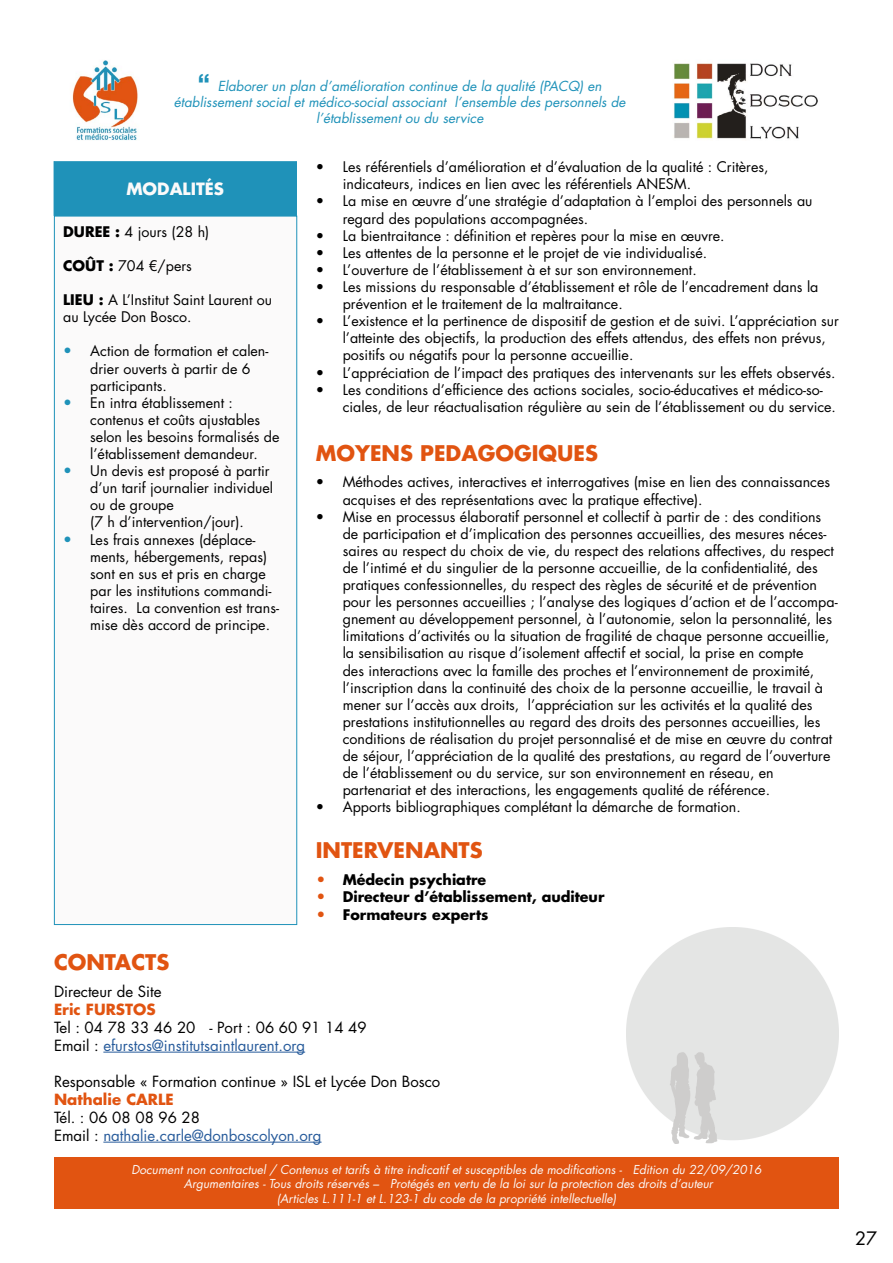
<style>
.page{position:relative;width:893px;height:1263px;background:#fff}
.page>*{position:absolute;margin:0;border:0;box-sizing:border-box;transform-origin:0 0}
.t1{font:700 21px "Futura Std";color:#e15411}
.t2{font:18px "Futura Std";color:#000}
.t3{font:700 16.5px "Futura Std";color:#fbfafa}
.t4{font:15px/18px "Futura Std";color:#000}
.t5{font:15px/18px "Futura Std";color:#275b9b}
.t6{font:700 15px "Futura Std";color:#e15411}
.t7{font:14.25px/17.1px "Futura Std";color:#000}
.t8{font:700 14.25px "Futura Std";color:#000}
.t9{font:italic 13.5px/16.2px "Futura Std";color:#1f92b9;text-align:center}
.t10{font:italic 12px/14.4px "Futura Std";color:#fbfafa;text-align:center}
.s1{font-family:"Helvetica Neue LT Pro";font-weight:800;font-style:normal;font-size:24px}
.s2{font-weight:700}
.s3{font-size:15px;color:#1f92b9}
.s4{font-size:15px;color:#e15411}
.s5{color:#275b9b}
.s6{color:#000}
</style>
<div class="page">
<img style="left:673px;top:63px;width:145px;height:76px">
<img style="left:72px;top:60px;width:66px;height:80px">
<div style="left:54px;top:1157px;width:785px;height:52px;background:#e15411"></div>
<hr style="left:103px;top:1052px;width:202px;height:1px;background:#275b9b">
<hr style="left:103px;top:1142px;width:219px;height:1px;background:#275b9b">
<div style="left:54px;top:162px;width:242px;height:53px;background:#1f92b9"></div>
<div style="left:54px;top:161px;width:243px;height:55px;border:1px solid #1f92b9"></div>
<img style="left:626px;top:927px;width:213px;height:216px">
<div style="left:54px;top:216px;width:243px;height:708px;background:#fbfafa"></div>
<div style="left:54px;top:216px;width:243px;height:709px;border:1px solid #1f92b9"></div>
<p class="t9" style="left:174px;top:78px;width:453px"><span class="s1">‘‘</span> Elaborer un plan d’amélioration continue de la qualité (PACQ) en établissement social et médico-social associant l’ensemble des personnels de l’établissement ou du service</p>
<p class="t3" style="left:126px;top:178px;width:99px">MODALITÉS</p>
<p class="t7" style="left:63px;top:223px;width:148px"><span class="s2">DUREE :</span> 4 jours (28 h)</p>
<p class="t7" style="left:63px;top:257px;width:130px"><span class="s2">COÛT :</span> 704 €/pers</p>
<p class="t7" style="left:63px;top:291px;width:210px"><span class="s2">LIEU :</span> A L’Institut Saint Laurent ou au Lycée Don Bosco.</p>
<p class="t7" style="left:90px;top:343px;width:180px;text-indent:-27px"><span class="s3">•</span> Action de formation et calen&shy;drier ouverts à partir de 6 participants.</p>
<p class="t7" style="left:90px;top:394px;width:191px;text-indent:-27px"><span class="s3">•</span> En intra établissement : contenus et coûts ajustables selon les besoins formalisés de l’établissement demandeur.</p>
<p class="t7" style="left:90px;top:462px;width:184px;text-indent:-27px"><span class="s3">•</span> Un devis est proposé à partir d’un tarif journalier individuel ou de groupe<br>(7 h d’intervention/jour).</p>
<p class="t7" style="left:90px;top:531px;width:190px;text-indent:-27px"><span class="s3">•</span> Les frais annexes (déplace&shy;ments, hébergements, repas) sont en sus et pris en charge par les institutions commandi&shy;taires. La convention est trans&shy;mise dès accord de principe.</p>
<h1 class="t1" style="left:54px;top:948px;width:117px">CONTACTS</h1>
<p class="t7" style="left:343px;top:159px;width:427px;text-indent:-27px">• Les référentiels d’amélioration et d’évaluation de la qualité : Critères, indicateurs, indices en lien avec les référentiels ANESM.</p>
<p class="t7" style="left:343px;top:193px;width:471px;text-indent:-27px">• La mise en œuvre d’une stratégie d’adaptation à l’emploi des personnels au regard des populations accompagnées.</p>
<p class="t7" style="left:316px;top:227px;width:410px">• La bientraitance : définition et repères pour la mise en œuvre.</p>
<p class="t7" style="left:316px;top:244px;width:393px">• Les attentes de la personne et le projet de vie individualisé.</p>
<p class="t7" style="left:316px;top:261px;width:382px">• L’ouverture de l’établissement à et sur son environnement.</p>
<p class="t7" style="left:343px;top:278px;width:477px;text-indent:-27px">• Les missions du responsable d’établissement et rôle de l’encadrement dans la prévention et le traitement de la maltraitance.</p>
<p class="t7" style="left:343px;top:313px;width:498px;text-indent:-27px">• L’existence et la pertinence de dispositif de gestion et de suivi. L’appréciation sur l’atteinte des objectifs, la production des effets attendus, des effets non prévus, positifs ou négatifs pour la personne accueillie.</p>
<p class="t7" style="left:316px;top:364px;width:521px">• L’appréciation de l’impact des pratiques des intervenants sur les effets observés.</p>
<p class="t7" style="left:343px;top:381px;width:495px;text-indent:-27px">• Les conditions d’efficience des actions sociales, socio-éducatives et médico-so&shy;ciales, de leur réactualisation régulière au sein de l’établissement ou du service.</p>
<h1 class="t1" style="left:316px;top:439px;width:284px">MOYENS PEDAGOGIQUES</h1>
<p class="t7" style="left:343px;top:474px;width:489px;text-indent:-27px">• Méthodes actives, interactives et interrogatives (mise en lien des connaissances acquises et des représentations avec la pratique effective).</p>
<p class="t7" style="left:343px;top:508px;width:496px;text-indent:-27px">• Mise en processus élaboratif personnel et collectif à partir de : des conditions de participation et d’implication des personnes accueillies, des mesures néces&shy;saires au respect du choix de vie, du respect des relations affectives, du respect de l’intimé et du singulier de la personne accueillie, de la confidentialité, des pratiques confessionnelles, du respect des règles de sécurité et de prévention pour les personnes accueillies ; l’analyse des logiques d’action et de l’accompa&shy;gnement au développement personnel, à l’autonomie, selon la personnalité, les limitations d’activités ou la situation de fragilité de chaque personne accueillie, la sensibilisation au risque d’isolement affectif et social, la prise en compte<br>des interactions avec la famille des proches et l’environnement de proximité, l’inscription dans la continuité des choix de la personne accueillie, le travail à mener sur l’accès aux droits, l’appréciation sur les activités et la qualité des prestations institutionnelles au regard des droits des personnes accueillies, les conditions de réalisation du projet personnalisé et de mise en œuvre du contrat de séjour, l’appréciation de la qualité des prestations, au regard de l’ouverture de l’établissement ou du service, sur son environnement en réseau, en partenariat et des interactions, les engagements qualité de référence.</p>
<p class="t7" style="left:316px;top:799px;width:426px">• Apports bibliographiques complétant la démarche de formation.</p>
<h1 class="t1" style="left:316px;top:836px;width:168px">INTERVENANTS</h1>
<p class="t8" style="left:316px;top:870px;width:172px"><span class="s4">•</span> Médecin psychiatre</p>
<p class="t8" style="left:316px;top:887px;width:290px"><span class="s4">•</span> Directeur d’établissement, auditeur</p>
<p class="t8" style="left:316px;top:905px;width:174px"><span class="s4">•</span> Formateurs experts</p>
<p class="t4" style="left:54px;top:982px;width:109px">Directeur de Site</p>
<p class="t6" style="left:54px;top:999px;width:103px">Eric FURSTOS</p>
<p class="t4" style="left:54px;top:1018px;width:314px">Tel : 04 78 33 46 20 - Port : 06 60 91 14 49<br>Email : <span class="s5">efurstos@institutsaintlaurent.org</span></p>
<p class="t4" style="left:54px;top:1072px;width:388px">Responsable « Formation continue » ISL et Lycée Don Bosco</p>
<p class="t6" style="left:54px;top:1089px;width:121px">Nathalie CARLE</p>
<p class="t5" style="left:54px;top:1108px;width:269px"><span class="s6">Tél. : 06 08 08 96 28<br>Email :</span> nathalie.carle@donboscolyon.org</p>
<p class="t10" style="left:131px;top:1162px;width:632px">Document non contractuel / Contenus et tarifs à titre indicatif et susceptibles de modifications - Edition du 22/09/2016<br>Argumentaires - Tous droits réservés – Protégés en vertu de la loi sur la protection des droits d’auteur<br>(Articles L.111-1 et L.123-1 du code de la propriété intellectuelle)</p>
<p class="t2" style="left:855px;top:1227px;width:24px">27</p>
</div>
